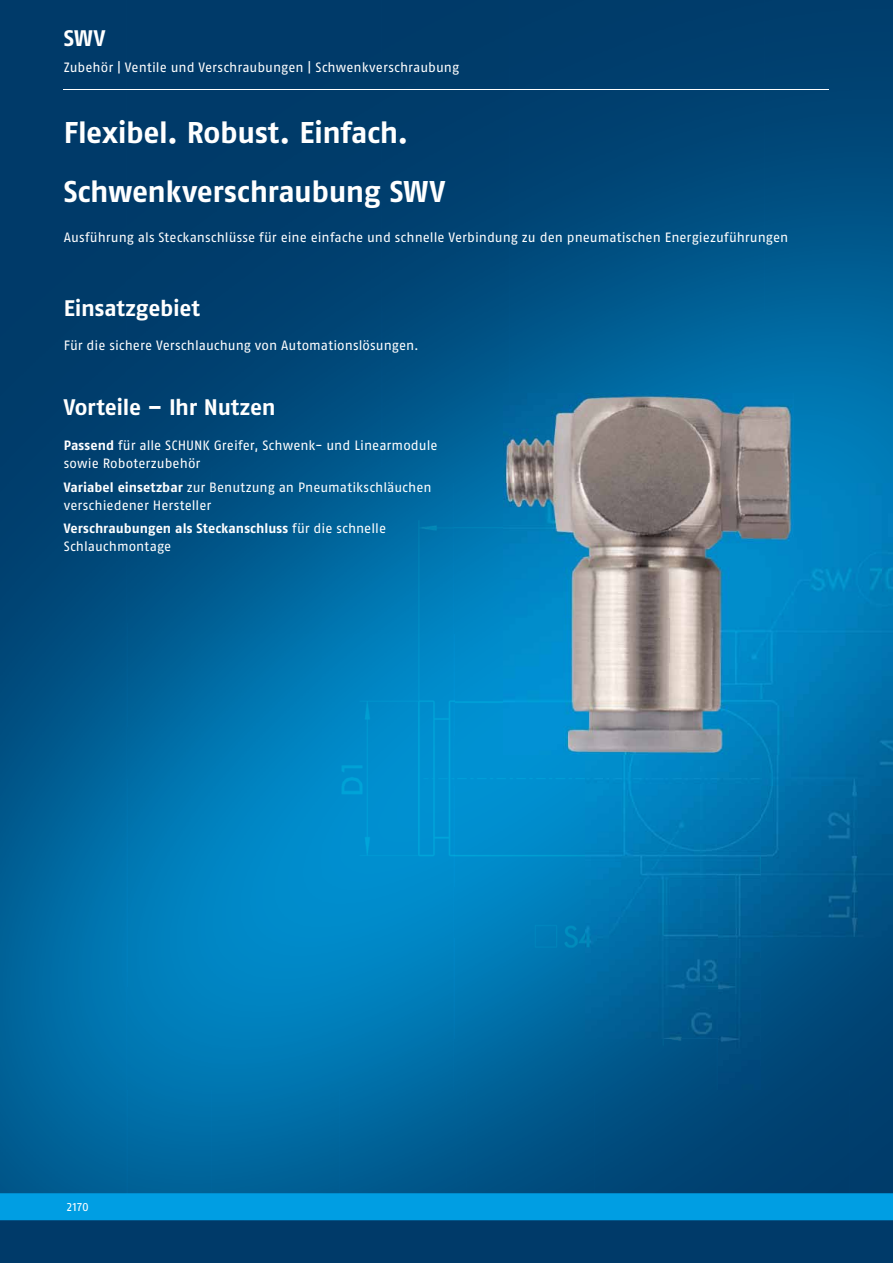
<style>
.page{position:relative;width:893px;height:1263px;background:#fff}
.page>*{position:absolute;margin:0;border:0;box-sizing:border-box;transform-origin:0 0}
.t1{font:700 30px "SCHUNK Fago Pro";letter-spacing:-.01em;color:#fff}
.t2{font:700 22.5px "SCHUNK Fago Pro";letter-spacing:-.01em;color:#fff}
.t3{font:13.5px/18px "SCHUNK Fago Pro";color:#fff}
.t4{font:700 13.5px/18px "SCHUNK Fago Pro";letter-spacing:.005em;color:#fff}
.t5{font:12px "SCHUNK Fago Pro";color:#fff}
.s1{font-weight:700}
.s2{font-weight:400}
</style>
<div class="page">
<img style="left:0;top:0;width:893px;height:311px">
<img style="left:0;top:311px;width:510px;height:156px">
<img style="left:510px;top:311px;width:213px;height:82px">
<img style="left:723px;top:311px;width:170px;height:104px">
<img style="left:793px;top:415px;width:100px;height:220px">
<img style="left:0;top:467px;width:127px;height:726px">
<img style="left:127px;top:467px;width:85px;height:260px">
<img style="left:212px;top:467px;width:292px;height:17px">
<img style="left:127px;top:727px;width:64px;height:260px">
<img style="left:127px;top:987px;width:85px;height:206px">
<img style="left:212px;top:1090px;width:681px;height:103px">
<div style="left:0;top:1202px;width:893px;height:61px;background:#003a69"></div>
<div style="left:0;top:1193px;width:893px;height:27px;background:#009ee3"></div>
<hr style="left:64px;top:89px;width:765px;height:1px;background:#fff">
<img style="left:191px;top:484px;width:263px;height:606px">
<img style="left:454px;top:484px;width:50px;height:252px">
<img style="left:762px;top:635px;width:131px;height:455px">
<img style="left:454px;top:736px;width:132px;height:303px">
<img style="left:586px;top:754px;width:132px;height:285px">
<img style="left:718px;top:754px;width:44px;height:336px">
<img style="left:454px;top:1039px;width:264px;height:51px">
<img style="left:504px;top:393px;width:289px;height:361px">
<h2 class="t2" style="left:64px;top:24px;width:43px">SWV</h2>
<p class="t3" style="left:64px;top:59px;width:397px">Zubehör | Ventile und Verschraubungen | Schwenkverschraubung</p>
<h1 class="t1" style="left:64px;top:114px;width:346px">Flexibel. Robust. Einfach.</h1>
<h1 class="t1" style="left:64px;top:174px;width:383px">Schwenkverschraubung SWV</h1>
<p class="t3" style="left:64px;top:228px;width:726px">Ausführung als Steckanschlüsse für eine einfache und schnelle Verbindung zu den pneumatischen Energiezuführungen</p>
<h2 class="t2" style="left:64px;top:294px;width:138px">Einsatzgebiet</h2>
<p class="t3" style="left:64px;top:336px;width:356px">Für die sichere Verschlauchung von Automationslösungen.</p>
<h2 class="t2" style="left:64px;top:394px;width:213px">Vorteile – Ihr Nutzen</h2>
<p class="t3" style="left:64px;top:437px;width:375px"><span class="s1">Passend</span> für alle SCHUNK Greifer, Schwenk- und Linearmodule sowie Roboterzubehör</p>
<p class="t3" style="left:64px;top:478px;width:369px"><span class="s1">Variabel einsetzbar</span> zur Benutzung an Pneumatikschläuchen verschiedener Hersteller</p>
<p class="t4" style="left:64px;top:520px;width:324px">Verschraubungen als Steckanschluss <span class="s2">für die schnelle<br>Schlauchmontage</span></p>
<p class="t5" style="left:67px;top:1199px;width:23px">2170</p>
</div>
